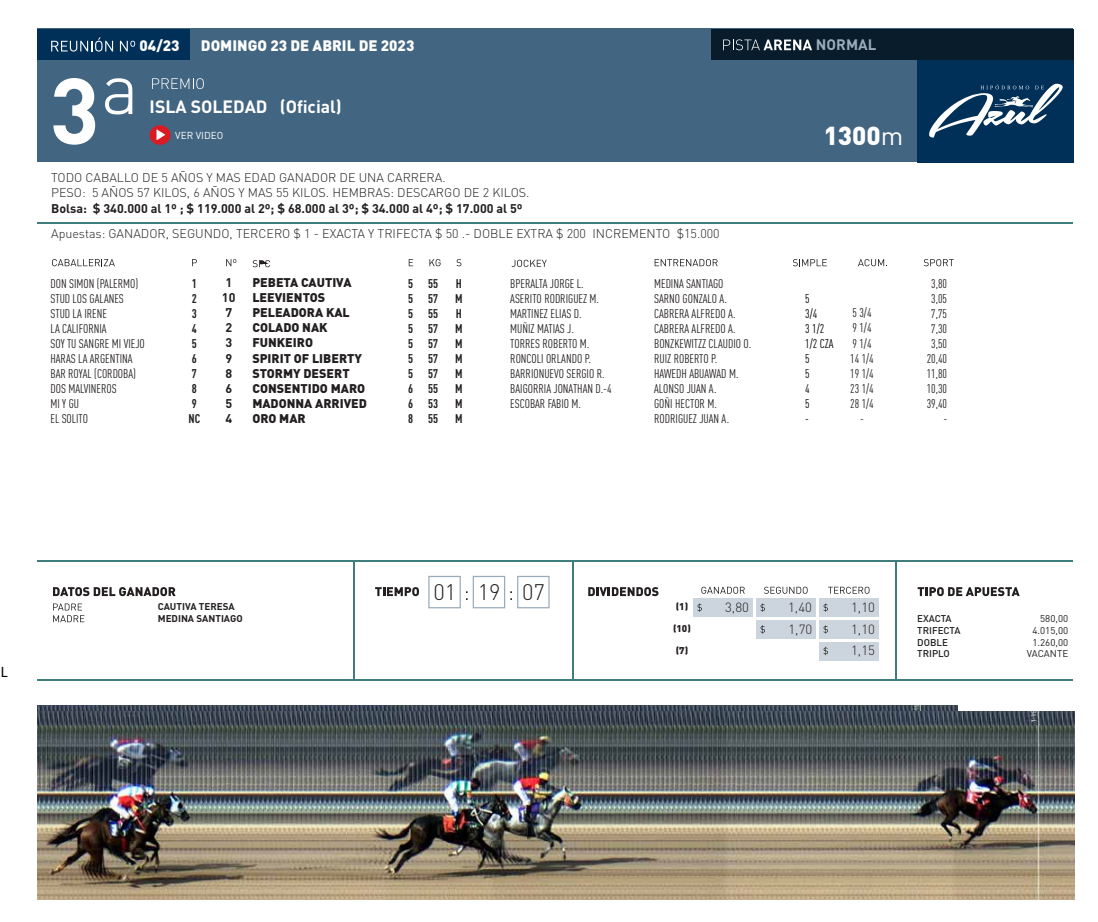
<style>
.page{position:relative;width:1098px;height:922px;background:#fff}
.page>*{position:absolute;margin:0;border:0;box-sizing:border-box;transform-origin:0 0}
.t1{font:700 92px "DIN Pro";color:#fff}
.t2{font:900 25.62px "DIN Pro";color:#fff}
.t3{font:300 22.25px "DIN Pro";color:#231f20}
.t4{font:700 17.62px "DIN Pro";color:#fff}
.t5{font:900 15px "DIN Pro";color:#fff}
.t6{font:700 15px "DIN Pro";color:#99acbc}
.t7{font:15px "Myriad Pro";color:#000}
.t8{font:300 13.25px "DIN Pro";color:#231f20}
.t9{font:12.5px/15px "FFDIN Pro Cond";color:#231f20}
.t10{font:300 12.5px/15px "DIN Pro";color:#231f20}
.t11{font:900 12.5px/15px "DIN Pro";color:#231f20}
.t12{font:700 12.5px/15px "DIN Pro";color:#231f20}
.t13{font:700 12.5px/15px "FFDIN Pro Cond";color:#231f20;text-align:justify}
.t14{font:12.5px/15px "FFDIN Pro Cond";color:#000}
.t15{font:10px "DIN Pro";color:#fff}
.t16{font:9.75px/11.8px "DIN Pro";color:#231f20;text-align:right}
.t17{font:700 9.75px/11.8px "DIN Pro";color:#231f20}
.t18{font:500 9.75px/11.8px "DIN Pro";color:#231f20}
.t19{font:900 9.75px "DIN Pro";color:#231f20}
.s1{font-weight:400}
</style>
<div class="page">
<div style="left:37px;top:28px;width:1036px;height:133px;background:#426682"></div>
<div style="left:917px;top:29px;width:156px;height:134px;background:#003057"></div>
<div style="left:37px;top:29px;width:154px;height:31px;background:#003057"></div>
<div style="left:710px;top:29px;width:363px;height:31px;background:#081c2c"></div>
<hr style="left:37px;top:560px;width:1036px;height:1px;background:#3f7c7d">
<hr style="left:37px;top:679px;width:1036px;height:1px;background:#3f7c7d">
<hr style="left:572px;top:560px;width:1px;height:120px;background:#3f7c7d">
<hr style="left:353px;top:560px;width:1px;height:120px;background:#3f7c7d">
<hr style="left:895px;top:560px;width:1px;height:120px;background:#3f7c7d">
<div style="left:428px;top:575px;width:33px;height:33px;border:1px solid #99acbc"></div>
<div style="left:472px;top:575px;width:33px;height:33px;border:1px solid #99acbc"></div>
<div style="left:517px;top:575px;width:32px;height:33px;border:1px solid #99acbc"></div>
<hr style="left:37px;top:222px;width:1036px;height:1px;background:#3f7c7d">
<svg style="left:51px;top:37px;width:62px;height:15px"></svg>
<svg style="left:120px;top:41px;width:15px;height:10px"></svg>
<svg style="left:723px;top:39px;width:89px;height:11px"></svg>
<svg style="left:105px;top:78px;width:27px;height:36px"></svg>
<svg style="left:152px;top:78px;width:52px;height:11px"></svg>
<svg style="left:52px;top:259px;width:63px;height:7px"></svg>
<svg style="left:253px;top:260px;width:17px;height:7px"></svg>
<svg style="left:511px;top:260px;width:36px;height:7px"></svg>
<svg style="left:654px;top:259px;width:63px;height:7px"></svg>
<svg style="left:793px;top:259px;width:33px;height:7px"></svg>
<svg style="left:923px;top:259px;width:30px;height:7px"></svg>
<svg style="left:858px;top:259px;width:29px;height:7px"></svg>
<svg style="left:192px;top:259px;width:5px;height:7px"></svg>
<svg style="left:409px;top:259px;width:4px;height:7px"></svg>
<svg style="left:429px;top:259px;width:11px;height:7px"></svg>
<svg style="left:456px;top:259px;width:5px;height:7px"></svg>
<svg style="left:226px;top:259px;width:10px;height:7px"></svg>
<svg style="left:375px;top:587px;width:44px;height:9px"></svg>
<svg style="left:53px;top:587px;width:123px;height:9px"></svg>
<svg style="left:588px;top:587px;width:70px;height:9px"></svg>
<svg style="left:917px;top:587px;width:102px;height:9px"></svg>
<svg style="left:701px;top:586px;width:43px;height:7px"></svg>
<svg style="left:764px;top:586px;width:43px;height:7px"></svg>
<svg style="left:828px;top:586px;width:41px;height:7px"></svg>
<div style="left:693px;top:598px;width:59px;height:18px;background:#ccd5dd"></div>
<svg style="left:697px;top:603px;width:5px;height:8px"></svg>
<div style="left:756px;top:598px;width:59px;height:18px;background:#ccd5dd"></div>
<svg style="left:760px;top:603px;width:5px;height:8px"></svg>
<div style="left:819px;top:598px;width:59px;height:18px;background:#ccd5dd"></div>
<svg style="left:823px;top:603px;width:5px;height:8px"></svg>
<div style="left:756px;top:619px;width:59px;height:19px;background:#ccd5dd"></div>
<svg style="left:760px;top:625px;width:5px;height:8px"></svg>
<div style="left:819px;top:619px;width:59px;height:19px;background:#ccd5dd"></div>
<svg style="left:823px;top:625px;width:5px;height:8px"></svg>
<div style="left:819px;top:641px;width:59px;height:19px;background:#ccd5dd"></div>
<svg style="left:823px;top:646px;width:5px;height:9px"></svg>
<svg style="left:53px;top:603px;width:31px;height:19px"></svg>
<svg style="left:929px;top:84px;width:133px;height:53px"></svg>
<img style="left:37px;top:705px;width:920px;height:6px">
<img style="left:37px;top:711px;width:1037px;height:188px">
<div style="left:149px;top:125px;width:21px;height:20px;background:#db1b24;border-radius:50%"></div>
<svg style="left:156px;top:129px;width:9px;height:11px"></svg>
<h1 class="t1" style="left:50px;top:48px;width:51px">3</h1>
<p class="t5" style="left:140px;top:36px;width:41px">04/23</p>
<p class="t5" style="left:201px;top:36px;width:215px">DOMINGO 23 DE ABRIL DE 2023</p>
<p class="t6" style="left:816px;top:35px;width:62px">NORMAL</p>
<h3 class="t4" style="left:150px;top:94px;width:194px">ISLA SOLEDAD (Oficial)</h3>
<p class="t15" style="left:175px;top:128px;width:50px">VER VIDEO</p>
<h2 class="t2" style="left:823px;top:118px;width:81px">1300<span class="s1">m</span></h2>
<p class="t10" style="left:51px;top:169px;width:480px">TODO CABALLO DE 5 AÑOS Y MAS EDAD GANADOR DE UNA CARRERA.<br>PESO: 5 AÑOS 57 KILOS, 6 AÑOS Y MAS 55 KILOS. HEMBRAS: DESCARGO DE 2 KILOS.</p>
<p class="t12" style="left:51px;top:201px;width:473px">Bolsa: $ 340.000 al 1º ; $ 119.000 al 2º; $ 68.000 al 3º; $ 34.000 al 4º; $ 17.000 al 5º</p>
<p class="t10" style="left:51px;top:225px;width:670px">Apuestas: GANADOR, SEGUNDO, TERCERO $ 1 - EXACTA Y TRIFECTA $ 50 .- DOBLE EXTRA $ 200 INCREMENTO $15.000</p>
<p class="t9" style="left:50px;top:275px;width:96px">DON SIMON (PALERMO)<br>STUD LOS GALANES<br>STUD LA IRENE<br>LA CALIFORNIA<br>SOY TU SANGRE MI VIEJO<br>HARAS LA ARGENTINA<br>BAR ROYAL (CORDOBA)<br>DOS MALVINEROS<br>MI Y GU<br>EL SOLITO</p>
<p class="t13" style="left:188px;top:275px;width:13px;text-align:left">1<br>2<br>3<br>4<br>5<br>6<br>7<br>8<br>9<br>NC</p>
<p class="t12" style="left:222px;top:275px;width:15px">1<br>10<br>7<br>2<br>3<br>9<br>8<br>6<br>5<br>4</p>
<p class="t11" style="left:252px;top:275px;width:116px">PEBETA CAUTIVA<br>LEEVIENTOS<br>PELEADORA KAL<br>COLADO NAK<br>FUNKEIRO<br>SPIRIT OF LIBERTY<br>STORMY DESERT<br>CONSENTIDO MARO<br>MADONNA ARRIVED<br>ORO MAR</p>
<p class="t13" style="left:408px;top:275px;width:7px">5<br>5<br>5<br>5<br>5<br>5<br>5<br>6<br>6<br>8</p>
<p class="t13" style="left:428px;top:275px;width:12px">55<br>57<br>55<br>57<br>57<br>57<br>57<br>55<br>53<br>55</p>
<p class="t13" style="left:455px;top:275px;width:9px">H M H M M M M M M M</p>
<p class="t9" style="left:510px;top:275px;width:103px">BPERALTA JORGE L.<br>ASERITO RODRIGUEZ M.<br>MARTINEZ ELIAS D.<br>MUÑIZ MATIAS J.<br>TORRES ROBERTO M.<br>RONCOLI ORLANDO P.<br>BARRIONUEVO SERGIO R.<br>BAIGORRIA JONATHAN D.-4<br>ESCOBAR FABIO M.</p>
<p class="t9" style="left:654px;top:275px;width:99px">MEDINA SANTIAGO<br>SARNO GONZALO A.<br>CABRERA ALFREDO A.<br>CABRERA ALFREDO A.<br>BONZKEWITZZ CLAUDIO O.<br>RUIZ ROBERTO P.<br>HAWEDH ABUAWAD M.<br>ALONSO JUAN A.<br>GOÑI HECTOR M.<br>RODRIGUEZ JUAN A.</p>
<p class="t14" style="left:805px;top:290px;width:30px">5<br>3/4<br>3 1/2<br>1/2 CZA<br>5<br>5<br>4<br>5<br>-</p>
<p class="t9" style="left:850px;top:304px;width:25px;text-align:center">5 3/4<br>9 1/4<br>9 1/4<br>14 1/4<br>19 1/4<br>23 1/4<br>28 1/4 -</p>
<p class="t9" style="left:926px;top:275px;width:22px;text-align:right">3,80<br>3,05<br>7,75<br>7,30<br>3,50<br>20,40<br>11,80<br>10,30<br>39,40 -</p>
<p class="t7" style="left:1px;top:662px;width:9px">L</p>
<p class="t17" style="left:158px;top:600px;width:86px">CAUTIVA TERESA<br>MEDINA SANTIAGO</p>
<h3 class="t3" style="left:433px;top:576px;width:113px">01 19 07</h3>
<p class="t19" style="left:675px;top:600px;width:14px">(1)</p>
<p class="t8" style="left:725px;top:598px;width:25px">3,80</p>
<p class="t8" style="left:788px;top:598px;width:25px">1,40</p>
<p class="t8" style="left:851px;top:598px;width:25px">1,10</p>
<p class="t19" style="left:673px;top:622px;width:19px">(10)</p>
<p class="t8" style="left:788px;top:620px;width:25px">1,70</p>
<p class="t8" style="left:851px;top:620px;width:25px">1,10</p>
<p class="t19" style="left:675px;top:643px;width:14px">(7)</p>
<p class="t8" style="left:851px;top:641px;width:25px">1,15</p>
<p class="t18" style="left:917px;top:612px;width:45px">EXACTA<br>TRIFECTA<br>DOBLE<br>TRIPLO</p>
<p class="t16" style="left:1026px;top:612px;width:43px">580,00<br>4.015,00<br>1.260,00<br>VACANTE</p>
</div>
